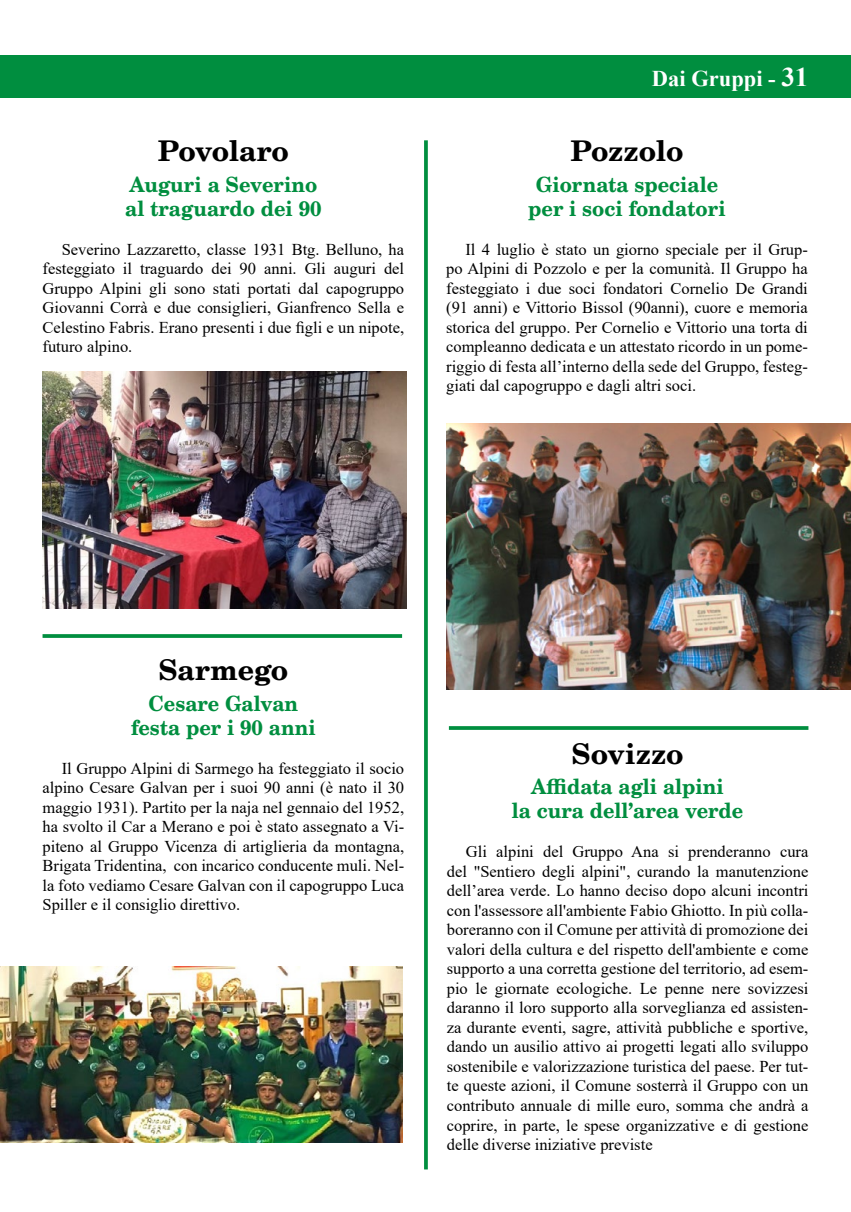
<style>
.page{position:relative;width:851px;height:1212px;background:#fff}
.page>*{position:absolute;margin:0;border:0;box-sizing:border-box;transform-origin:0 0}
.t1{font:700 28.5px "C059";color:#000}
.t2{font:700 22.5px "Times New Roman";color:#fff}
.t3{font:700 21px/24px "C059";color:#008e3f;text-align:center;scale:.95 1}
.t4{font:16.5px/19.5px "Times New Roman";color:#000;text-align:justify}
.s1{font-size:27px}
</style>
<div class="page">
<div style="left:0;top:55px;width:850px;height:43px;background:#008e3f"></div>
<svg style="left:424px;top:140px;width:4px;height:1029px;background:#0f944a"></svg>
<img style="left:43px;top:371px;width:363px;height:238px">
<img style="left:446px;top:424px;width:404px;height:265px">
<img style="left:0;top:966px;width:403px;height:176px">
<svg style="left:449px;top:726px;width:359px;height:4px"></svg>
<svg style="left:43px;top:634px;width:359px;height:4px"></svg>
<h1 class="t1" style="left:158px;top:128px;width:133px">Povolaro</h1>
<p class="t3" style="left:125px;top:171px;width:208px;text-align:left">Auguri a Severino al traguardo dei 90</p>
<p class="t4" style="left:43px;top:239px;width:363px;text-indent:19px">Severino Lazzaretto, classe 1931 Btg. Belluno, ha festeggiato il traguardo dei 90 anni. Gli auguri del Gruppo Alpini gli sono stati portati dal capogruppo Giovanni Corrà e due consiglieri, Gianfrenco Sella e Celestino Fabris. Erano presenti i due figli e un nipote, futuro alpino.</p>
<h2 class="t2" style="left:651px;top:62px;width:158px">Dai Gruppi - <span class="s1">31</span></h2>
<h1 class="t1" style="left:570px;top:128px;width:115px">Pozzolo</h1>
<p class="t3" style="left:528px;top:171px;width:209px">Giornata speciale per i soci fondatori</p>
<p class="t4" style="left:446px;top:239px;width:363px;text-indent:19px">Il 4 luglio è stato un giorno speciale per il Grup&shy;po Alpini di Pozzolo e per la comunità. Il Gruppo ha festeggiato i due soci fondatori Cornelio De Grandi (91 anni) e Vittorio Bissol (90anni), cuore e memoria storica del gruppo. Per Cornelio e Vittorio una torta di compleanno dedicata e un attestato ricordo in un pome&shy;riggio di festa all’interno della sede del Gruppo, festeg&shy;giati dal capogruppo e dagli altri soci.</p>
<h1 class="t1" style="left:158px;top:647px;width:131px">Sarmego</h1>
<p class="t3" style="left:131px;top:690px;width:196px">Cesare Galvan festa per i 90 anni</p>
<p class="t4" style="left:43px;top:758px;width:363px;text-indent:19px">Il Gruppo Alpini di Sarmego ha festeggiato il socio alpino Cesare Galvan per i suoi 90 anni (è nato il 30 maggio 1931). Partito per la naja nel gennaio del 1952, ha svolto il Car a Merano e poi è stato assegnato a Vi&shy;piteno al Gruppo Vicenza di artiglieria da montagna, Brigata Tridentina, con incarico conducente muli. Nel&shy;la foto vediamo Cesare Galvan con il capogruppo Luca Spiller e il consiglio direttivo.</p>
<h1 class="t1" style="left:571px;top:731px;width:114px">Sovizzo</h1>
<p class="t3" style="left:512px;top:774px;width:245px">Affidata agli alpini<br>la cura dell’area verde</p>
<p class="t4" style="left:446px;top:841px;width:363px;text-indent:19px">Gli alpini del Gruppo Ana si prenderanno cura del "Sentiero degli alpini", curando la manutenzione dell’area verde. Lo hanno deciso dopo alcuni incontri con l'assessore all'ambiente Fabio Ghiotto. In più colla&shy;boreranno con il Comune per attività di promozione dei valori della cultura e del rispetto dell'ambiente e come supporto a una corretta gestione del territorio, ad esem&shy;pio le giornate ecologiche. Le penne nere sovizzesi daranno il loro supporto alla sorveglianza ed assisten&shy;za durante eventi, sagre, attività pubbliche e sportive, dando un ausilio attivo ai progetti legati allo sviluppo sostenibile e valorizzazione turistica del paese. Per tut&shy;te queste azioni, il Comune sosterrà il Gruppo con un contributo annuale di mille euro, somma che andrà a coprire, in parte, le spese organizzative e di gestione delle diverse iniziative previste</p>
</div>
